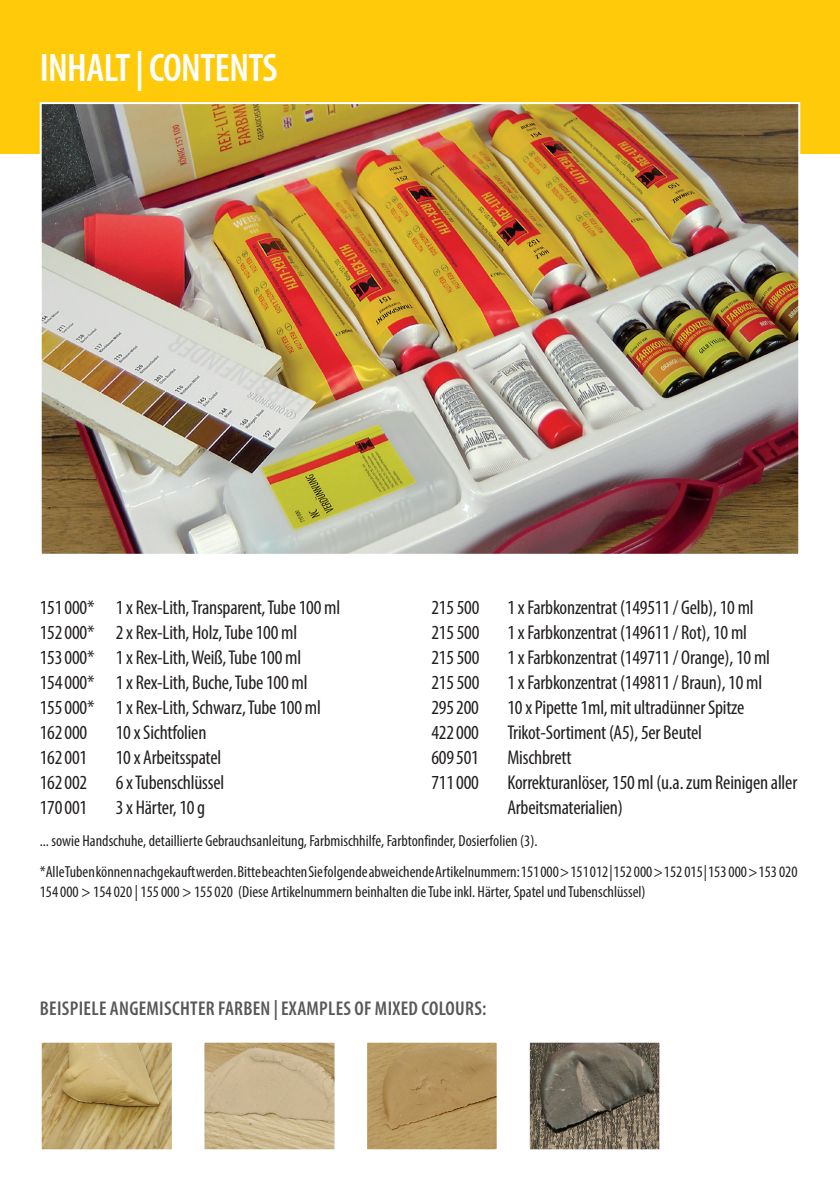
<style>
.page{position:relative;width:840px;height:1191px;background:#fff}
.page>*{position:absolute;margin:0;border:0;box-sizing:border-box;transform-origin:0 0}
.t1{font:600 condensed 40px "Myriad Pro";letter-spacing:-.015em;color:#fff}
.t2{font:condensed 20px/25px "Myriad Pro";letter-spacing:-.01em;color:#231f20}
.t3{font:600 condensed 20px "Myriad Pro";letter-spacing:.015em;color:#57585a}
.t4{font:condensed 16px/20px "Myriad Pro";color:#231f20}
</style>
<div class="page">
<div style="left:0;top:0;width:839px;height:153px;background:#feca0a"></div>
<img style="left:43px;top:105px;width:753px;height:448px">
<div style="left:40px;top:102px;width:759px;height:454px;border:2px solid #fff"></div>
<img style="left:43px;top:1043px;width:128px;height:105px">
<div style="left:40px;top:1040px;width:134px;height:111px;border:2px solid #fff"></div>
<img style="left:205px;top:1043px;width:128px;height:105px">
<div style="left:202px;top:1040px;width:134px;height:111px;border:2px solid #fff"></div>
<img style="left:368px;top:1043px;width:127px;height:105px">
<div style="left:365px;top:1040px;width:133px;height:111px;border:2px solid #fff"></div>
<img style="left:530px;top:1043px;width:128px;height:105px">
<div style="left:527px;top:1040px;width:134px;height:111px;border:2px solid #fff"></div>
<h1 class="t1" style="left:40px;top:46px;width:239px">INHALT | CONTENTS</h1>
<p class="t2" style="left:40px;top:594px;width:302px">151000* 1 x Rex-Lith, Transparent, Tube 100 ml 152000* 2 x Rex-Lith, Holz, Tube 100 ml 153000* 1 x Rex-Lith, Weiß, Tube 100 ml 154000* 1 x Rex-Lith, Buche, Tube 100 ml 155000* 1 x Rex-Lith, Schwarz, Tube 100 ml 162000</p>
<p class="t2" style="left:116px;top:719px;width:92px">10 x Sichtfolien</p>
<p class="t2" style="left:40px;top:744px;width:49px">162001</p>
<p class="t2" style="left:116px;top:744px;width:107px">10 x Arbeitsspatel</p>
<p class="t2" style="left:40px;top:769px;width:49px">162002</p>
<p class="t2" style="left:116px;top:769px;width:110px">6 x Tubenschlüssel</p>
<p class="t2" style="left:40px;top:794px;width:49px">170001</p>
<p class="t2" style="left:116px;top:794px;width:91px">3 x Härter, 10 g</p>
<p class="t2" style="left:431px;top:594px;width:50px">215 500</p>
<p class="t2" style="left:507px;top:594px;width:248px">1 x Farbkonzentrat (149511 / Gelb), 10 ml</p>
<p class="t2" style="left:431px;top:619px;width:50px">215 500</p>
<p class="t2" style="left:507px;top:619px;width:241px">1 x Farbkonzentrat (149611 / Rot), 10 ml</p>
<p class="t2" style="left:431px;top:644px;width:50px">215 500</p>
<p class="t2" style="left:507px;top:644px;width:264px">1 x Farbkonzentrat (149711 / Orange), 10 ml</p>
<p class="t2" style="left:431px;top:669px;width:50px">215 500</p>
<p class="t2" style="left:507px;top:669px;width:256px">1 x Farbkonzentrat (149811 / Braun), 10 ml</p>
<p class="t2" style="left:431px;top:694px;width:49px">295200</p>
<p class="t2" style="left:507px;top:694px;width:238px">10 x Pipette 1ml, mit ultradünner Spitze</p>
<p class="t2" style="left:431px;top:719px;width:49px">422000</p>
<p class="t2" style="left:507px;top:719px;width:196px">Trikot-Sortiment (A5), 5er Beutel</p>
<p class="t2" style="left:431px;top:744px;width:49px">609501</p>
<p class="t2" style="left:507px;top:744px;width:65px">Mischbrett</p>
<p class="t2" style="left:431px;top:769px;width:49px">711000</p>
<p class="t2" style="left:507px;top:769px;width:291px">Korrekturanlöser, 150 ml (u.a. zum Reinigen aller<br>Arbeitsmaterialien)</p>
<p class="t4" style="left:40px;top:830px;width:499px">... sowie Handschuhe, detaillierte Gebrauchsanleitung, Farbmischhilfe, Farbtonfinder, Dosierfolien (3).</p>
<p class="t4" style="left:40px;top:861px;width:759px">*Alle Tuben können nachgekauft werden. Bitte beachten Sie folgende abweichende Artikelnummern: 151 000 &gt; 151 012 | 152000 &gt; 152015 | 153000 &gt; 153020<br>154000 &gt; 154020 | 155000 &gt; 155020 (Diese Artikelnummern beinhalten die Tube inkl. Härter, Spatel und Tubenschlüssel)</p>
<p class="t3" style="left:40px;top:997px;width:447px">BEISPIELE ANGEMISCHTER FARBEN | EXAMPLES OF MIXED COLOURS:</p>
</div>
